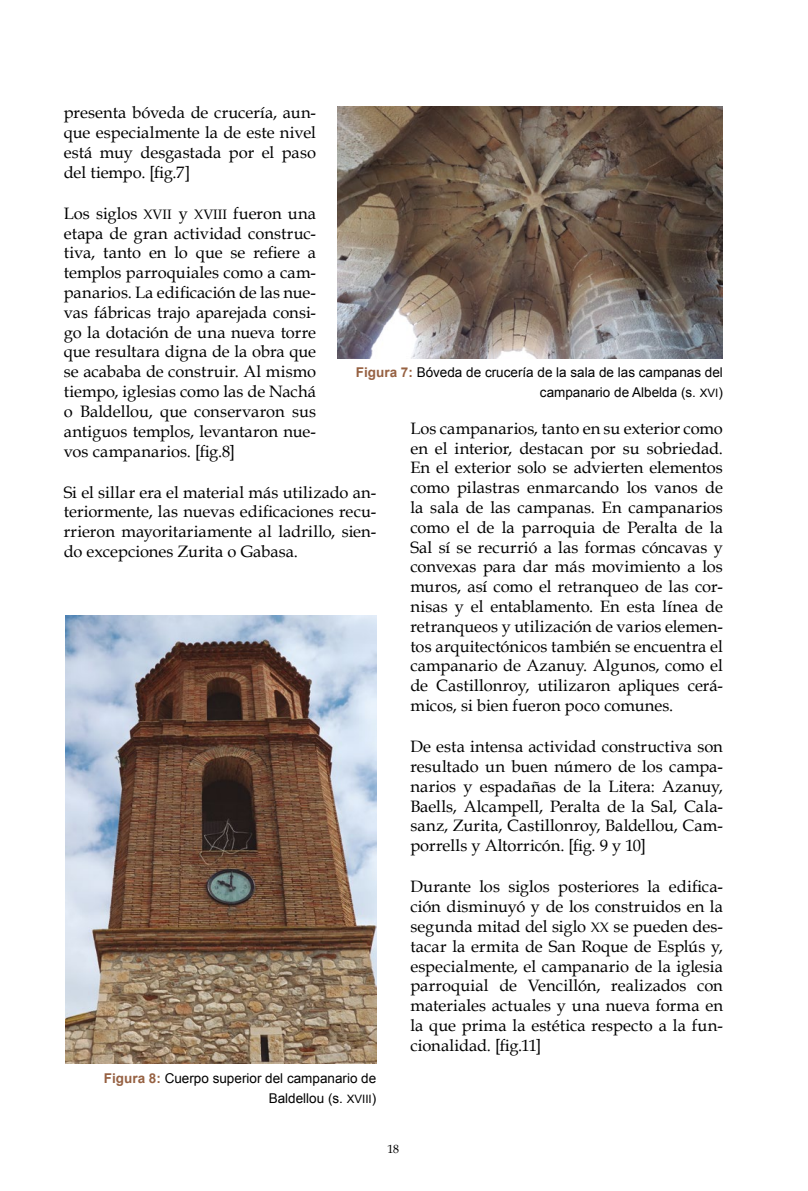
<style>
.page{position:relative;width:808px;height:1191px;background:#fff}
.page>*{position:absolute;margin:0;border:0;box-sizing:border-box;transform-origin:0 0}
.t1{font:16.5px/19.8px "Book Antiqua";color:#000;text-align:justify}
.t2{font:13.5px/20.2px "Arial";color:#000;text-align:right}
.t3{font:12px "Book Antiqua";color:#000}
.s1{font-size:13.65px}
.s2{font-weight:700;color:#966142}
.s3{font-size:11.55px}
</style>
<div class="page">
<img style="left:337px;top:106px;width:386px;height:252px">
<img style="left:65px;top:615px;width:311px;height:448px">
<p class="t1" style="left:64px;top:103px;width:254px">presenta bóveda de crucería, aun&shy;que especialmente la de este nivel está muy desgastada por el paso del tiempo. [fig.7]</p>
<p class="t1" style="left:64px;top:203px;width:254px">Los siglos <span class="s1">XVII</span> y <span class="s1">XVIII</span> fueron una etapa de gran actividad construc&shy;tiva, tanto en lo que se refiere a templos parroquiales como a cam&shy;panarios. La edificación de las nue&shy;vas fábricas trajo aparejada consi&shy;go la dotación de una nueva torre que resultara digna de la obra que se acababa de construir. Al mismo tiempo, iglesias como las de Nachá o Baldellou, que conservaron sus antiguos templos, levantaron nue&shy;vos campanarios. [fig.8]</p>
<p class="t1" style="left:64px;top:482px;width:314px">Si el sillar era el material más utilizado an&shy;teriormente, las nuevas edificaciones recu&shy;rrieron mayoritariamente al ladrillo, sien&shy;do excepciones Zurita o Gabasa.</p>
<p class="t2" style="left:356px;top:362px;width:368px"><span class="s2">Figura 7:</span> Bóveda de crucería de la sala de las campanas del campanario de Albelda (s. <span class="s3">XVI</span>)</p>
<p class="t1" style="left:410px;top:418px;width:314px">Los campanarios, tanto en su exterior como en el interior, destacan por su sobriedad.<br>En el exterior solo se advierten elementos como pilastras enmarcando los vanos de la sala de las campanas. En campanarios como el de la parroquia de Peralta de la Sal sí se recurrió a las formas cóncavas y convexas para dar más movimiento a los muros, así como el retranqueo de las cor&shy;nisas y el entablamento. En esta línea de retranqueos y utilización de varios elemen&shy;tos arquitectónicos también se encuentra el campanario de Azanuy. Algunos, como el de Castillonroy, utilizaron apliques cerá&shy;micos, si bien fueron poco comunes.</p>
<p class="t1" style="left:410px;top:736px;width:314px">De esta intensa actividad constructiva son resultado un buen número de los campa&shy;narios y espadañas de la Litera: Azanuy, Baells, Alcampell, Peralta de la Sal, Cala&shy;sanz, Zurita, Castillonroy, Baldellou, Cam&shy;porrells y Altorricón. [fig. 9 y 10]</p>
<p class="t1" style="left:410px;top:876px;width:314px">Durante los siglos posteriores la edifica&shy;ción disminuyó y de los construidos en la segunda mitad del siglo <span class="s1">XX</span> se pueden des&shy;tacar la ermita de San Roque de Esplús y, especialmente, el campanario de la iglesia parroquial de Vencillón, realizados con materiales actuales y una nueva forma en la que prima la estética respecto a la fun&shy;cionalidad. [fig.11]</p>
<p class="t2" style="left:104px;top:1068px;width:274px"><span class="s2">Figura 8:</span> Cuerpo superior del campanario de<br>Baldellou (s. <span class="s3">XVIII</span>)</p>
<p class="t3" style="left:388px;top:1141px;width:13px">18</p>
</div>
